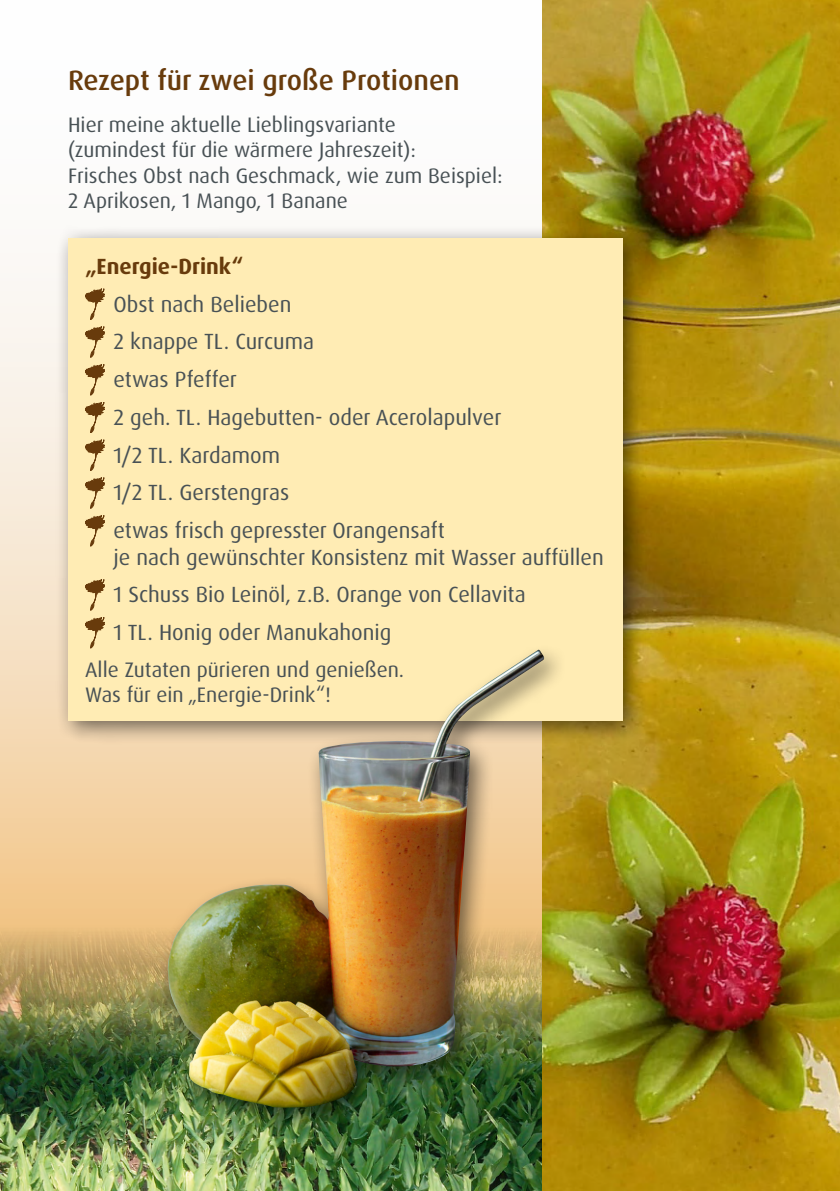
<style>
.page{position:relative;width:840px;height:1191px;background:#fff}
.page>*{position:absolute;margin:0;border:0;box-sizing:border-box;transform-origin:0 0}
.Überschrift{font:500 28px "Dax Pro";color:#683b0c}
.Aufzälungspunkte{font:22px/26.4px "Dax Pro";color:#485155}
.Infobox_Überschrift{font:700 22px "Dax Pro";color:#683b0c}
.Fließtext_links{font:21px/25.2px "Dax Pro";color:#485155}
</style>
<div class="page">
<svg style="left:0;top:266px;width:155px;height:584px"></svg>
<img style="left:0;top:850px;width:541px;height:341px">
<img style="left:541px;top:0;width:298px;height:1191px">
<div style="left:55px;top:225px;width:591px;height:520px;background:#000;opacity:.55"></div>
<div style="left:68px;top:238px;width:554px;height:482px;background:#ffecb4"></div>
<svg style="left:85px;top:289px;width:20px;height:31px"></svg>
<svg style="left:85px;top:326px;width:20px;height:31px"></svg>
<svg style="left:85px;top:364px;width:20px;height:31px"></svg>
<svg style="left:85px;top:402px;width:20px;height:31px"></svg>
<svg style="left:85px;top:440px;width:20px;height:30px"></svg>
<svg style="left:85px;top:477px;width:20px;height:31px"></svg>
<svg style="left:85px;top:515px;width:20px;height:31px"></svg>
<svg style="left:85px;top:579px;width:20px;height:31px"></svg>
<svg style="left:85px;top:617px;width:20px;height:31px"></svg>
<div style="left:155px;top:642px;width:413px;height:494px;background:#000;opacity:.55"></div>
<img style="left:166px;top:649px;width:379px;height:459px">
<p class="Überschrift" style="left:68px;top:62px;width:393px">Rezept für zwei große Protionen</p>
<p class="Fließtext_links" style="left:68px;top:112px;width:436px">Hier meine aktuelle Lieblingsvariante<br>(zumindest für die wärmere Jahreszeit):<br>Frisches Obst nach Geschmack, wie zum Beispiel:<br>2 Aprikosen, 1 Mango, 1 Banane</p>
<p class="Infobox_Überschrift" style="left:85px;top:252px;width:159px">„Energie-Drink“</p>
<p class="Aufzälungspunkte" style="left:113px;top:291px;width:179px">Obst nach Belieben</p>
<p class="Aufzälungspunkte" style="left:113px;top:329px;width:202px">2 knappe TL. Curcuma</p>
<p class="Aufzälungspunkte" style="left:113px;top:366px;width:125px">etwas Pfeffer</p>
<p class="Aufzälungspunkte" style="left:113px;top:404px;width:389px">2 geh. TL. Hagebutten- oder Acerolapulver</p>
<p class="Aufzälungspunkte" style="left:113px;top:442px;width:168px">1/2 TL. Kardamom</p>
<p class="Aufzälungspunkte" style="left:113px;top:479px;width:177px">1/2 TL. Gerstengras</p>
<p class="Aufzälungspunkte" style="left:113px;top:517px;width:491px">etwas frisch gepresster Orangensaft<br>je nach gewünschter Konsistenz mit Wasser auffüllen</p>
<p class="Aufzälungspunkte" style="left:113px;top:581px;width:413px">1 Schuss Bio Leinöl, z.B. Orange von Cellavita</p>
<p class="Aufzälungspunkte" style="left:113px;top:619px;width:279px">1 TL. Honig oder Manukahonig</p>
<p class="Fließtext_links" style="left:85px;top:657px;width:320px">Alle Zutaten pürieren und genießen.<br>Was für ein „Energie-Drink“!</p>
</div>
